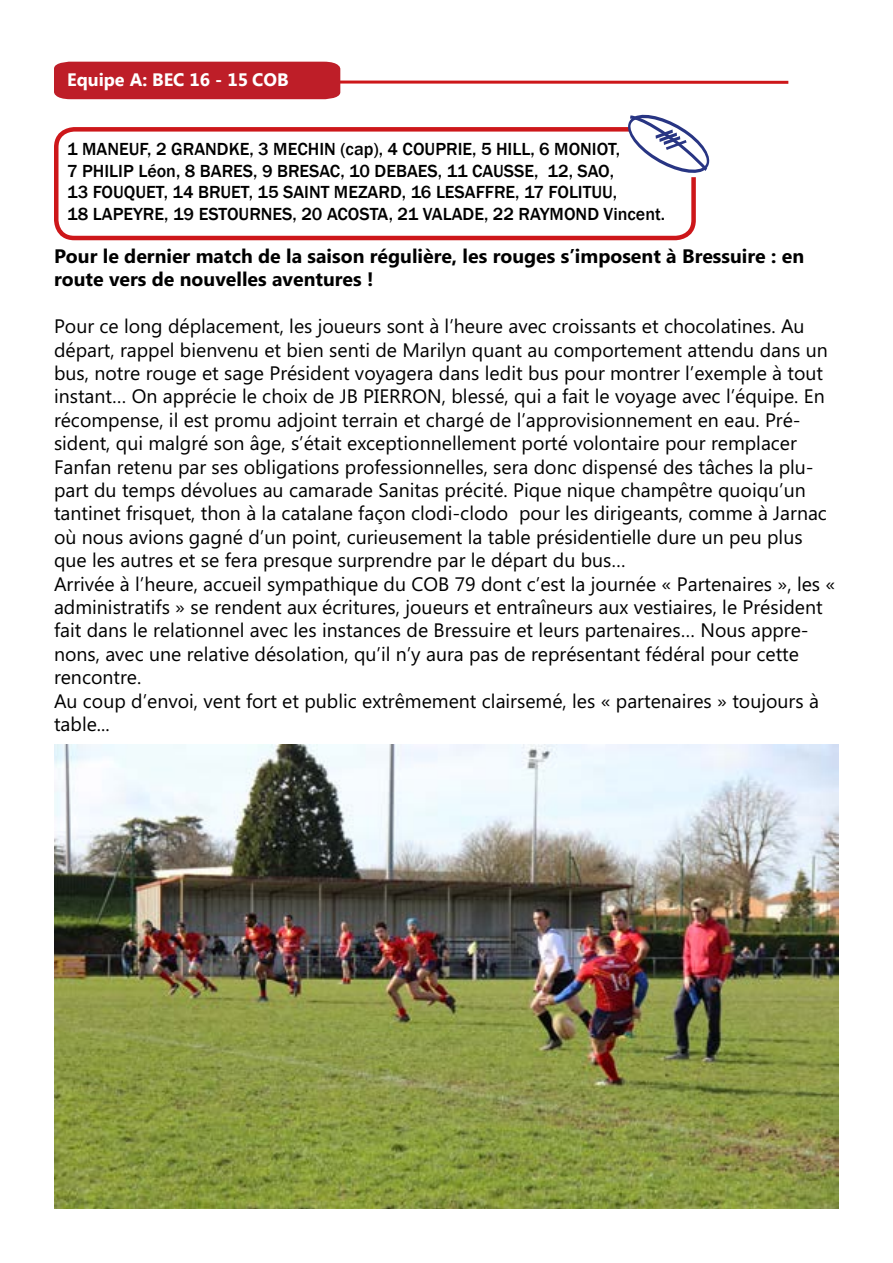
<style>
.page{position:relative;width:893px;height:1263px;background:#fff}
.page>*{position:absolute;margin:0;border:0;box-sizing:border-box;transform-origin:0 0}
.t1{font:19.5px/23.4px "Microsoft Phags Pa";color:#000}
.t2{font:700 19.5px/23.4px "Microsoft Phags Pa";color:#000}
.t3{font:500 18px/21.6px "Franklin Gothic";color:#000}
.t4{font:700 18px "Microsoft Tai Le";color:#fff}
</style>
<div class="page">
<svg style="left:340px;top:80px;width:448px;height:4px"></svg>
<div style="left:54px;top:62px;width:286px;height:37px;background:#be1e28"></div>
<svg style="left:54px;top:127px;width:642px;height:114px"></svg>
<svg style="left:619px;top:80px;width:99px;height:135px"></svg>
<img style="left:54px;top:744px;width:785px;height:465px">
<p class="t4" style="left:67px;top:69px;width:223px">Equipe A: BEC 16 - 15 COB</p>
<p class="t3" style="left:67px;top:138px;width:600px">1 MANEUF, 2 GRANDKE, 3 MECHIN (cap), 4 COUPRIE, 5 HILL, 6 MONIOT,<br>7 PHILIP Léon, 8 BARES, 9 BRESAC, 10 DEBAES, 11 CAUSSE, 12, SAO,<br>13 FOUQUET, 14 BRUET, 15 SAINT MEZARD, 16 LESAFFRE, 17 FOLITUU,<br>18 LAPEYRE, 19 ESTOURNES, 20 ACOSTA, 21 VALADE, 22 RAYMOND Vincent.</p>
<p class="t2" style="left:54px;top:243px;width:752px">Pour le dernier match de la saison régulière, les rouges s’imposent à Bressuire : en route vers de nouvelles aventures !</p>
<p class="t1" style="left:54px;top:314px;width:783px">Pour ce long déplacement, les joueurs sont à l’heure avec croissants et chocolatines. Au départ, rappel bienvenu et bien senti de Marilyn quant au comportement attendu dans un bus, notre rouge et sage Président voyagera dans ledit bus pour montrer l’exemple à tout instant… On apprécie le choix de JB PIERRON, blessé, qui a fait le voyage avec l’équipe. En récompense, il est promu adjoint terrain et chargé de l’approvisionnement en eau. Pré&shy;sident, qui malgré son âge, s’était exceptionnellement porté volontaire pour remplacer Fanfan retenu par ses obligations professionnelles, sera donc dispensé des tâches la plu&shy;part du temps dévolues au camarade Sanitas précité. Pique nique champêtre quoiqu’un tantinet frisquet, thon à la catalane façon clodi-clodo pour les dirigeants, comme à Jarnac où nous avions gagné d’un point, curieusement la table présidentielle dure un peu plus que les autres et se fera presque surprendre par le départ du bus…<br>Arrivée à l’heure, accueil sympathique du COB 79 dont c’est la journée « Partenaires », les « administratifs » se rendent aux écritures, joueurs et entraîneurs aux vestiaires, le Président fait dans le relationnel avec les instances de Bressuire et leurs partenaires… Nous appre&shy;nons, avec une relative désolation, qu’il n’y aura pas de représentant fédéral pour cette rencontre.<br>Au coup d’envoi, vent fort et public extrêmement clairsemé, les « partenaires » toujours à table...</p>
</div>
